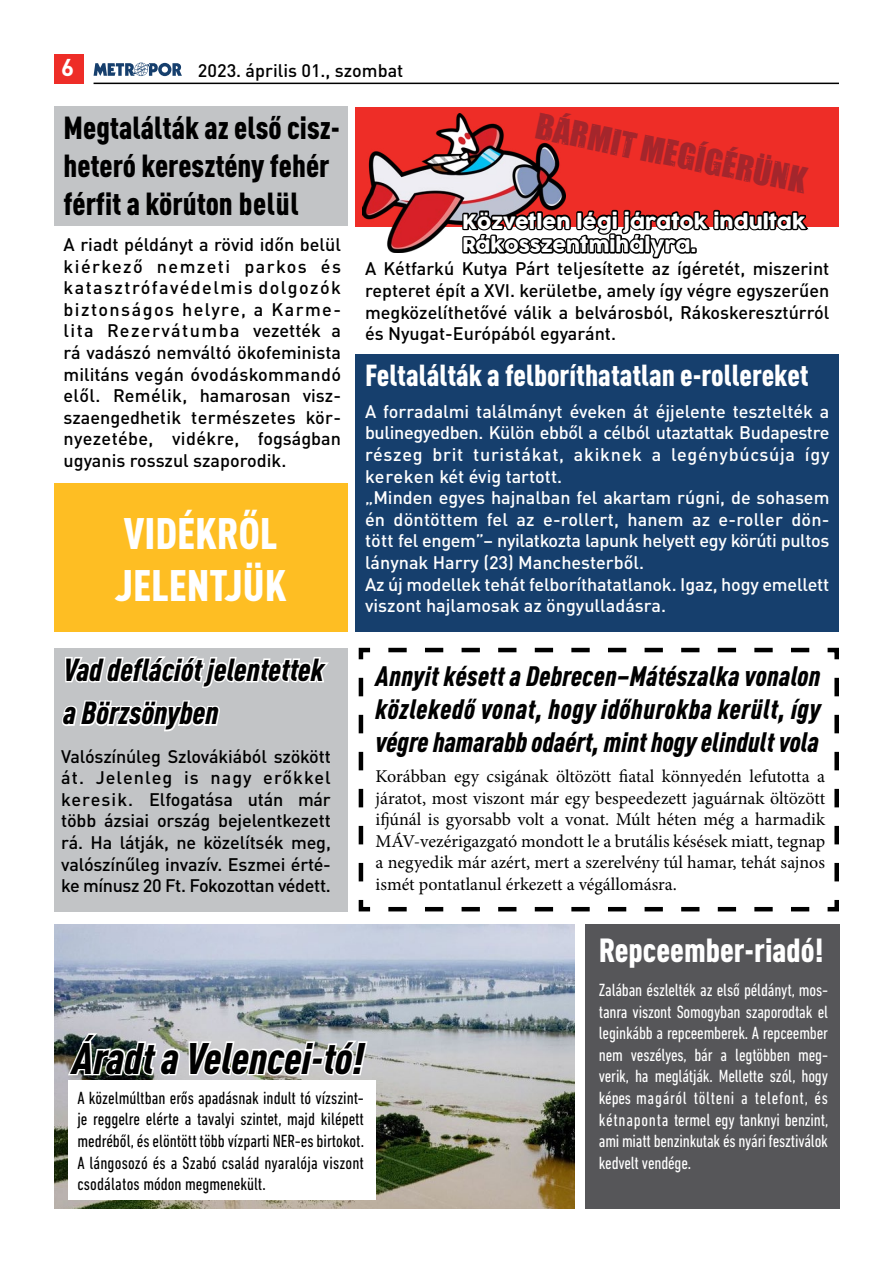
<style>
.page{position:relative;width:893px;height:1263px;background:#fff}
.page>*{position:absolute;margin:0;border:0;box-sizing:border-box;transform-origin:0 0}
.t1{font:italic 900 condensed 43.5px "DIN Pro";color:#000}
.t2{font:900 condensed 43.5px/52.2px "DIN Pro";color:#fff}
.t3{font:900 condensed 33px "DIN Pro";color:#fff}
.t4{font:33px "Impacted 20";color:#a4262c}
.t5{font:900 condensed 31.5px/37.8px "DIN Pro";color:#000}
.t6{font:italic 900 condensed 31.5px/43.5px "DIN Pro";color:#000}
.t7{font:900 condensed 30px "DIN Pro";color:#fff}
.t8{font:italic 900 condensed 27.75px/33.3px "DIN Pro";color:#000;text-align:justify}
.t9{font:700 24px "DIN Pro";color:#fff}
.t10{font:19.5px/23.4px "Cocogoose";color:#fff}
.t11{font:500 18px/21.6px "DIN Pro";color:#000;text-align:justify}
.t12{font:500 18px/21.6px "DIN Pro";color:#fff}
.t13{font:18px/21.6px "Minion Pro";color:#000;text-align:justify}
.t14{font:condensed 18px/21.6px "DIN Next LT Pro";letter-spacing:-.01em;color:#fff;text-align:justify}
.t15{font:condensed 18px/21.6px "DIN Next LT Pro";letter-spacing:.01em;color:#000;text-align:justify}
</style>
<div class="page">
<div style="left:355px;top:354px;width:484px;height:277px;background:#163f6d"></div>
<div style="left:355px;top:107px;width:484px;height:119px;background:#ee2d27"></div>
<div style="left:54px;top:106px;width:293px;height:119px;background:#c2c4c6"></div>
<div style="left:54px;top:54px;width:29px;height:29px;background:#ee2d27"></div>
<svg style="left:94px;top:63px;width:88px;height:13px"></svg>
<hr style="left:94px;top:83px;width:745px;height:1px;background:#000">
<img style="left:363px;top:114px;width:202px;height:138px">
<svg style="left:461px;top:191px;width:349px;height:68px"></svg>
<div style="left:54px;top:483px;width:293px;height:148px;background:#febe23"></div>
<div style="left:54px;top:648px;width:293px;height:263px;background:#c2c4c6"></div>
<svg style="left:62px;top:656px;width:267px;height:76px"></svg>
<svg style="left:358px;top:647px;width:481px;height:265px"></svg>
<img style="left:54px;top:925px;width:520px;height:284px">
<svg style="left:66px;top:1032px;width:303px;height:54px"></svg>
<div style="left:68px;top:1080px;width:308px;height:119px;background:#fff"></div>
<div style="left:585px;top:925px;width:255px;height:284px;background:#565659"></div>
<h3 class="t9" style="left:61px;top:48px;width:15px">6</h3>
<p class="t11" style="left:198px;top:58px;width:207px">2023. április 01., szombat</p>
<h3 class="t5" style="left:64px;top:106px;width:278px">Megtalálták az első cisz-</h3>
<h2 class="t4" style="left:542px;top:100px;width:277px;rotate:12deg">BÁRMIT MEGÍGÉRÜNK</h2>
<h3 class="t5" style="left:64px;top:144px;width:268px">heteró keresztény fehér férfit a körúton belül</h3>
<p class="t11" style="left:64px;top:232px;width:279px">A riadt példányt a rövid időn belül kiérkező nemzeti parkos és katasztrófavédelmis dolgozók biztonságos helyre, a Karme&shy;lita Rezervátumba vezették a rá vadászó nemváltó ökofeminista militáns vegán óvodáskommandó elől. Remélik, hamarosan vis - szaengedhetik természetes kör&shy;nyezetébe, vidékre, fogságban ugyanis rosszul szaporodik.</p>
<p class="t10" style="left:462px;top:211px;width:345px">Közvetlen légi járatok indultak<br>Rákosszentmihályra.</p>
<p class="t11" style="left:365px;top:256px;width:466px">A Kétfarkú Kutya Párt teljesítette az ígéretét, miszerint repteret épít a XVI. kerületbe, amely így végre egyszerűen megközelíthetővé válik a belvárosból, Rákoskeresztúrról és Nyugat-Európából egyaránt.</p>
<h3 class="t7" style="left:365px;top:352px;width:445px">Feltalálták a felboríthatatlan e-rollereket</h3>
<p class="t12" style="left:365px;top:399px;width:466px">A forradalmi találmányt éveken át éjjelente tesztelték a bulinegyedben. Külön ebből a célból utaztattak Budapestre részeg brit turistákat, akiknek a legénybúcsúja így kereken két évig tartott.<br>„Minden egyes hajnalban fel akartam rúgni, de sohasem én döntöttem fel az e-rollert, hanem az e-roller dön&shy;tött fel engem”– nyilatkozta lapunk helyett egy körúti pultos lánynak Harry (23) Manchesterből.<br>Az új modellek tehát felboríthatatlanok. Igaz, hogy emellett viszont hajlamosak az öngyulladásra.</p>
<h1 class="t2" style="left:115px;top:503px;width:173px">VIDÉKRŐL<br>JELENTJÜK</h1>
<h3 class="t6" style="left:64px;top:645px;width:262px">Vad deflációt jelentettek a Börzsönyben</h3>
<p class="t11" style="left:61px;top:743px;width:271px">Valószínúleg Szlovákiából szökött át. Jelenleg is nagy erőkkel keresik. Elfogatása után már több ázsiai ország bejelentkezett rá. Ha látják, ne közelítsék meg, valószínűleg invazív. Eszmei érté&shy;ke mínusz 20 Ft. Fokozottan védett.</p>
<h3 class="t8" style="left:376px;top:656px;width:447px">Annyit késett a Debrecen–Mátészalka vonalon közlekedő vonat, hogy időhurokba került, így végre hamarabb odaért, mint hogy elindult vola</h3>
<p class="t13" style="left:376px;top:766px;width:451px">Korábban egy csigának öltözött fiatal könnyedén lefutotta a járatot, most viszont már egy bespeedezett jaguárnak öltözött ifjúnál is gyorsabb volt a vonat. Múlt héten még a harmadik MÁV-vezérigazgató mondott le a brutális késések miatt, tegnap a negyedik már azért, mert a szerelvény túl hamar, tehát sajnos ismét pontatlanul érkezett a végállomásra.</p>
<h1 class="t1" style="left:72px;top:1025px;width:293px">Áradt a Velencei-tó!</h1>
<p class="t15" style="left:77px;top:1087px;width:288px">A közelmúltban erős apadásnak indult tó vízszint&shy;je reggelre elérte a tavalyi szintet, majd kilépett medréből, és elöntött több vízparti NER-es birtokot.<br>A lángosozó és a Szabó család nyaralója viszont csodálatos módon megmenekült.</p>
<h2 class="t3" style="left:599px;top:925px;width:226px">Repceember-riadó!</h2>
<p class="t14" style="left:599px;top:979px;width:231px">Zalában észlelték az első példányt, mos&shy;tanra viszont Somogyban szaporodtak el leginkább a repceemberek. A repceember nem veszélyes, bár a legtöbben meg&shy;verik, ha meglátják. Mellette szól, hogy képes magáról tölteni a telefont, és kétnaponta termel egy tanknyi benzint, ami miatt benzinkutak és nyári fesztiválok kedvelt vendége.</p>
</div>
